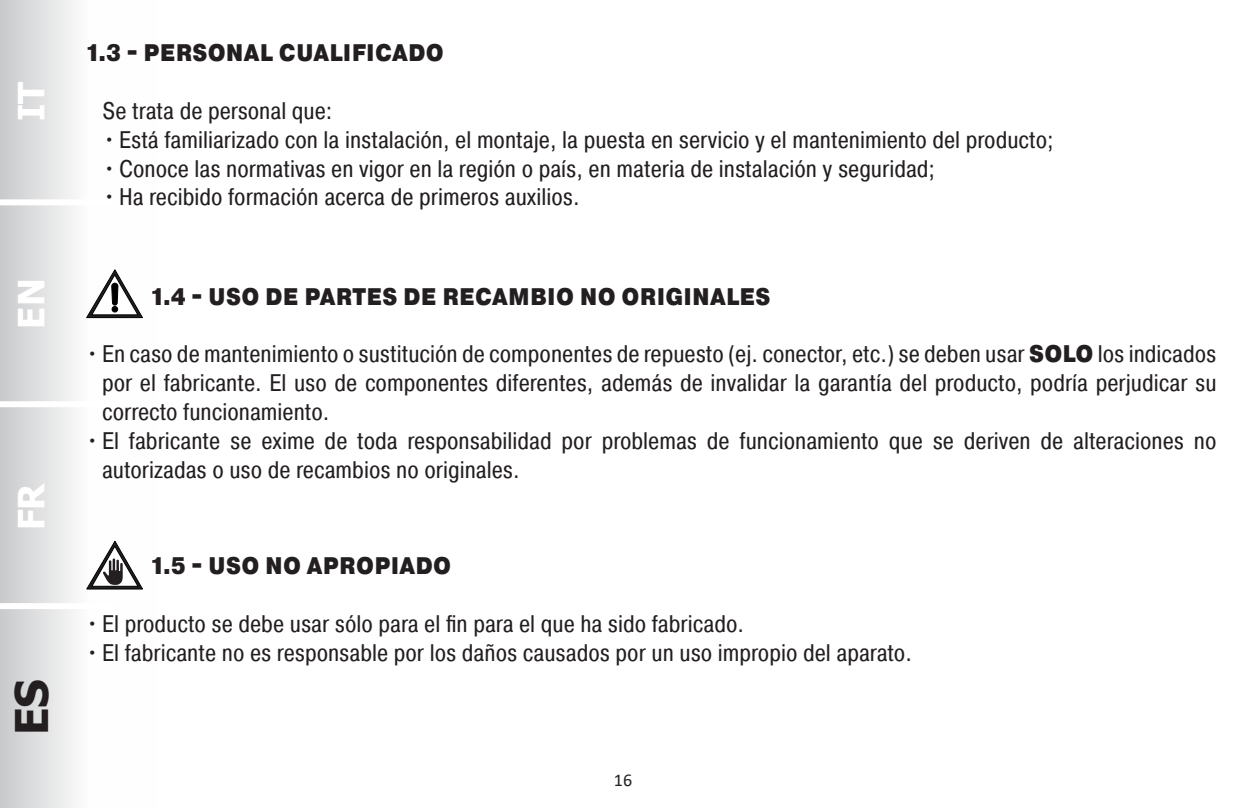
<style>
.page{position:relative;width:1259px;height:808px;background:#fff}
.page>*{position:absolute;margin:0;border:0;box-sizing:border-box;transform-origin:0 0}
.t1{font:700 45px "Tahoma";color:#231f20}
.t2{font:700 36px "Tahoma";color:#fff}
.t3{font:24px/28.8px "Pragmatica Cond";color:#231f20;text-align:justify}
.t4{font:900 24px "Pragmatica Cond";letter-spacing:.01em;color:#231f20}
.t5{font:18px "Calibri";color:#231f20}
.s1{font-weight:900}
</style>
<div class="page">
<div style="left:0;top:0;width:157px;height:808px;background:linear-gradient(to right,#d2d3d5,#fff)"></div>
<div style="left:0;top:603px;width:117px;height:6px;background:#fff"></div>
<div style="left:0;top:401px;width:117px;height:6px;background:#fff"></div>
<div style="left:0;top:199px;width:117px;height:6px;background:#fff"></div>
<svg style="left:87px;top:270px;width:55px;height:48px"></svg>
<div style="left:112px;top:283px;width:6px;height:22px;background:#000001;border-radius:3px"></div>
<div style="left:112px;top:283px;width:6px;height:22px;border:1px solid #000001;border-radius:3px"></div>
<svg style="left:87px;top:541px;width:55px;height:48px"></svg>
<h2 class="t2" style="left:6px;top:121px;width:41px;rotate:-90deg">IT</h2>
<h2 class="t2" style="left:6px;top:329px;width:51px;rotate:-90deg">EN</h2>
<h2 class="t2" style="left:6px;top:530px;width:49px;rotate:-90deg">FR</h2>
<h1 class="t1" style="left:0;top:735px;width:58px;rotate:-90deg">ES</h1>
<p class="t4" style="left:85px;top:38px;width:360px">1.3 - PERSONAL CUALIFICADO</p>
<p class="t3" style="left:102px;top:96px;width:232px">Se trata de personal que:</p>
<p class="t3" style="left:102px;top:125px;width:953px">•Está familiarizado con la instalación, el montaje, la puesta en servicio y el mantenimiento del producto;</p>
<p class="t3" style="left:102px;top:154px;width:834px">•Conoce las normativas en vigor en la región o país, en materia de instalación y seguridad;</p>
<p class="t3" style="left:102px;top:183px;width:479px">•Ha recibido formación acerca de primeros auxilios.</p>
<p class="t4" style="left:150px;top:281px;width:622px">1.4 - USO DE PARTES DE RECAMBIO NO ORIGINALES</p>
<p class="t3" style="left:102px;top:340px;width:1116px;text-indent:-17px">•En caso de mantenimiento o sustitución de componentes de repuesto (ej. conector, etc.) se deben usar <span class="s1">SOLO</span> los indicados por el fabricante. El uso de componentes diferentes, además de invalidar la garantía del producto, podría perjudicar su correcto funcionamiento.</p>
<p class="t3" style="left:102px;top:426px;width:1116px;text-indent:-17px">•El fabricante se exime de toda responsabilidad por problemas de funcionamiento que se deriven de alteraciones no autorizadas o uso de recambios no originales.</p>
<p class="t4" style="left:150px;top:551px;width:303px">1.5 - USO NO APROPIADO</p>
<p class="t3" style="left:85px;top:609px;width:660px">•El producto se debe usar sólo para el fin para el que ha sido fabricado.</p>
<p class="t3" style="left:85px;top:638px;width:828px">•El fabricante no es responsable por los daños causados por un uso impropio del aparato.</p>
<p class="t5" style="left:614px;top:767px;width:20px">16</p>
</div>
